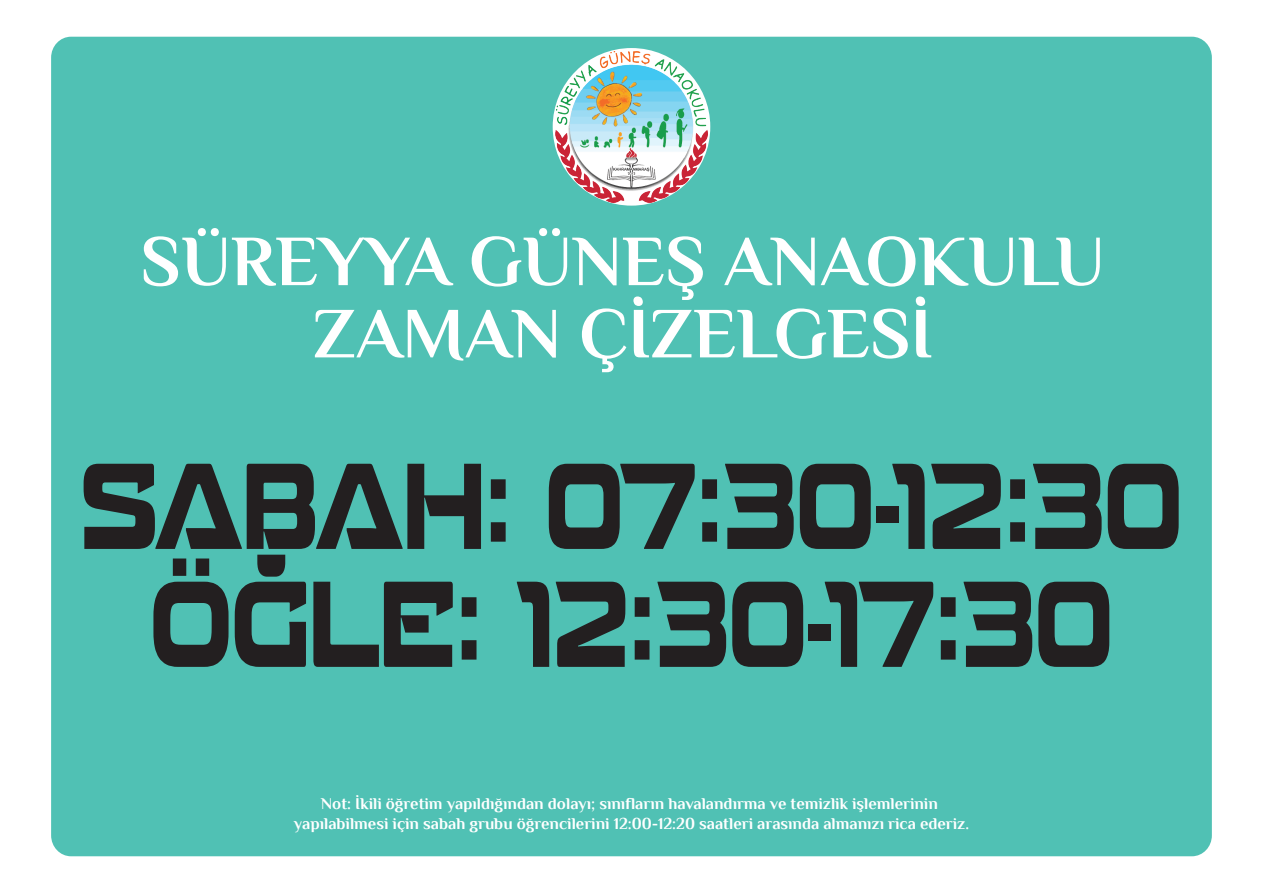
<style>
.page{position:relative;width:1263px;height:893px;background:#fff}
.page>*{position:absolute;margin:0;border:0;box-sizing:border-box;transform-origin:0 0}
.t1{font:700 117px/117.9px "Recharge Rg";color:#231f20;text-align:center;scale:.7 1}
.t2{font:700 72px "Philosopher";color:#fff}
.t3{font:700 16.5px/19.8px "Philosopher";color:#fff;text-align:center}
</style>
<div class="page">
<div style="left:51px;top:37px;width:1161px;height:819px;background:#50c1b4;border-radius:20px"></div>
<img style="left:556px;top:51px;width:151px;height:152px">
<h2 class="t2" style="left:140px;top:223px;width:966px">SÜREYYA GÜNEŞ ANAOKULU</h2>
<h2 class="t2" style="left:313px;top:295px;width:621px">ZAMAN ÇİZELGESİ</h2>
<h1 class="t1" style="left:81px;top:447px;width:1574px">SABAH: 07:30-12:30<br>ÖĞLE: 12:30-17:30</h1>
<p class="t3" style="left:294px;top:794px;width:677px">Not: İkili öğretim yapıldığından dolayı; sınıfların havalandırma ve temizlik işlemlerinin yapılabilmesi için sabah grubu öğrencilerini 12:00-12:20 saatleri arasında almanızı rica ederiz.</p>
</div>
